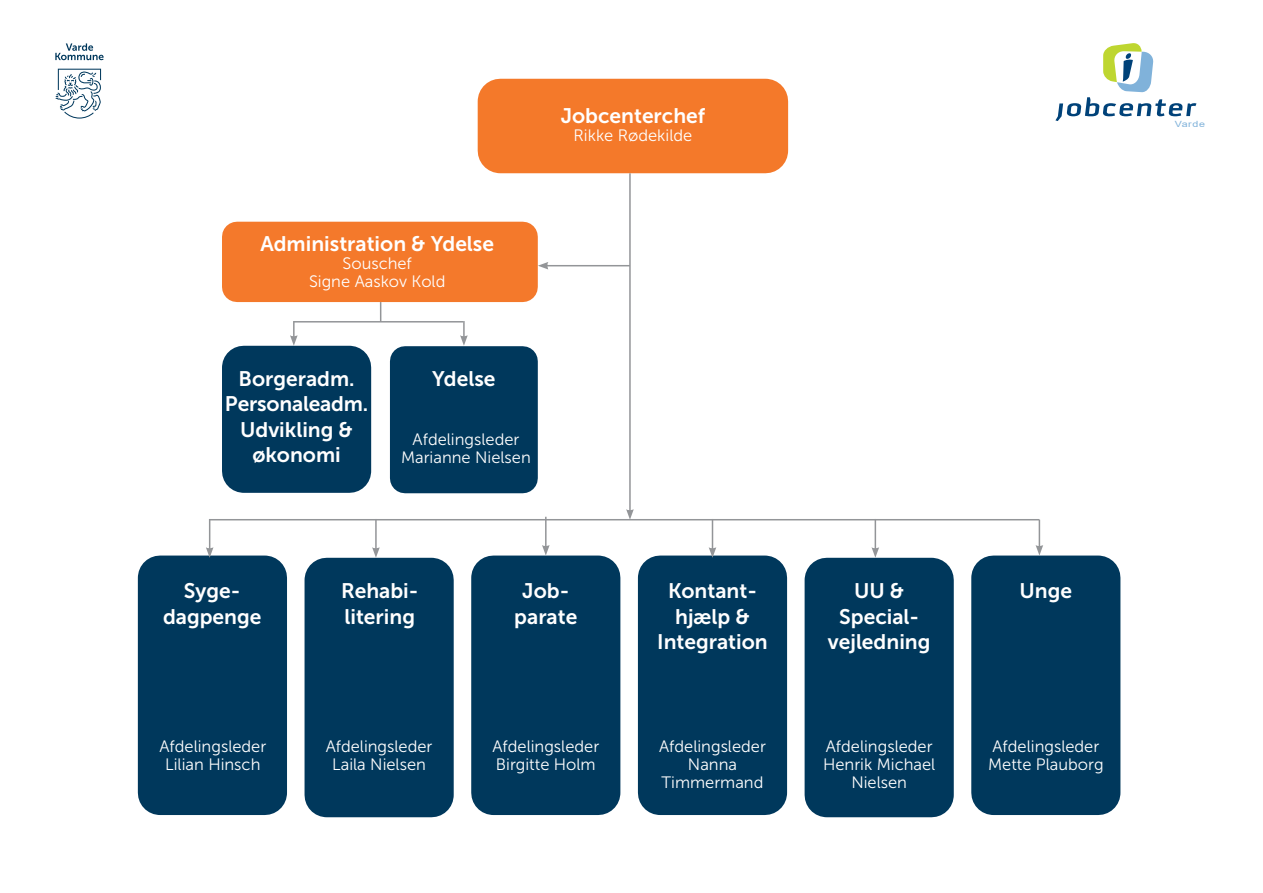
<style>
.page{position:relative;width:1263px;height:893px;background:#fff}
.page>*{position:absolute;margin:0;border:0;box-sizing:border-box;transform-origin:0 0}
.t1{font:21px/25.2px "Museo Sans 700";color:#fff;text-align:center}
.t2{font:16.5px "Museo Sans 300";color:#fff}
.t3{font:8.55px "Arial";letter-spacing:.06em;color:#80b2da;scale:1.25 1}
</style>
<div class="page">
<svg style="left:380px;top:302px;width:1px;height:19px"></svg>
<hr style="left:294px;top:321px;width:169px;height:2px;background:#939598">
<svg style="left:460px;top:321px;width:8px;height:25px"></svg>
<svg style="left:290px;top:321px;width:8px;height:25px"></svg>
<div style="left:478px;top:79px;width:310px;height:94px;background:#f4792a"></div>
<div style="left:222px;top:222px;width:316px;height:80px;background:#f4792b"></div>
<hr style="left:210px;top:519px;width:829px;height:1px;background:#939598">
<svg style="left:1035px;top:520px;width:8px;height:36px"></svg>
<div style="left:138px;top:556px;width:149px;height:259px;background:#00385c"></div>
<div style="left:305px;top:558px;width:149px;height:259px;background:#00385c"></div>
<div style="left:471px;top:556px;width:149px;height:259px;background:#00385c"></div>
<div style="left:638px;top:556px;width:149px;height:259px;background:#00385c"></div>
<div style="left:805px;top:558px;width:149px;height:259px;background:#00385c"></div>
<div style="left:971px;top:556px;width:149px;height:259px;background:#00385c"></div>
<hr style="left:875px;top:519px;width:1px;height:31px;background:#939598">
<svg style="left:871px;top:547px;width:8px;height:11px"></svg>
<hr style="left:209px;top:519px;width:1px;height:31px;background:#939598">
<svg style="left:206px;top:547px;width:7px;height:11px"></svg>
<hr style="left:375px;top:519px;width:2px;height:31px;background:#939598">
<svg style="left:372px;top:547px;width:8px;height:11px"></svg>
<hr style="left:545px;top:517px;width:1px;height:30px;background:#939598">
<svg style="left:542px;top:545px;width:8px;height:11px"></svg>
<hr style="left:712px;top:519px;width:1px;height:31px;background:#939598">
<svg style="left:709px;top:547px;width:7px;height:11px"></svg>
<hr style="left:629px;top:173px;width:2px;height:338px;background:#939598">
<svg style="left:626px;top:509px;width:8px;height:10px"></svg>
<div style="left:390px;top:346px;width:148px;height:147px;background:#00385c"></div>
<div style="left:222px;top:346px;width:149px;height:147px;background:#00385c"></div>
<hr style="left:546px;top:265px;width:84px;height:1px;background:#939598">
<svg style="left:538px;top:262px;width:10px;height:8px"></svg>
<svg style="left:1055px;top:43px;width:141px;height:78px"></svg>
<svg style="left:55px;top:43px;width:49px;height:17px"></svg>
<svg style="left:55px;top:69px;width:46px;height:50px"></svg>
<p class="t1" style="left:561px;top:103px;width:146px">Jobcenterchef</p>
<p class="t2" style="left:573px;top:126px;width:120px">Rikke Rødekilde</p>
<p class="t1" style="left:260px;top:231px;width:235px">Administration &amp; Ydelse</p>
<p class="t2" style="left:342px;top:255px;width:71px">Souschef</p>
<p class="t2" style="left:309px;top:273px;width:138px">Signe Aaskov Kold</p>
<p class="t1" style="left:239px;top:366px;width:118px">Borgeradm.</p>
<p class="t1" style="left:432px;top:366px;width:65px">Ydelse</p>
<p class="t1" style="left:225px;top:391px;width:145px">Personaleadm.<br>Udvikling &amp;</p>
<p class="t1" style="left:252px;top:442px;width:90px">økonomi</p>
<p class="t2" style="left:413px;top:431px;width:108px">Afdelingsleder</p>
<p class="t2" style="left:401px;top:449px;width:131px">Marianne Nielsen</p>
<p class="t1" style="left:184px;top:578px;width:58px">Syge-</p>
<p class="t1" style="left:163px;top:604px;width:100px">dagpenge</p>
<p class="t2" style="left:159px;top:738px;width:108px">Afdelingsleder</p>
<p class="t2" style="left:165px;top:756px;width:97px">Lilian Hinsch</p>
<p class="t1" style="left:341px;top:578px;width:79px">Rehabi-</p>
<p class="t1" style="left:344px;top:604px;width:72px">litering</p>
<p class="t2" style="left:326px;top:738px;width:108px">Afdelingsleder</p>
<p class="t2" style="left:332px;top:756px;width:95px">Laila Nielsen</p>
<p class="t1" style="left:522px;top:578px;width:49px">Job-</p>
<p class="t1" style="left:514px;top:604px;width:64px">parate</p>
<p class="t2" style="left:492px;top:738px;width:108px">Afdelingsleder</p>
<p class="t2" style="left:496px;top:756px;width:101px">Birgitte Holm</p>
<p class="t1" style="left:668px;top:578px;width:90px">Kontant-</p>
<p class="t1" style="left:675px;top:604px;width:76px">hjælp &amp;</p>
<p class="t1" style="left:657px;top:629px;width:112px">Integration</p>
<p class="t2" style="left:659px;top:738px;width:108px">Afdelingsleder</p>
<p class="t2" style="left:688px;top:756px;width:51px">Nanna</p>
<p class="t2" style="left:661px;top:774px;width:103px">Timmermand</p>
<p class="t1" style="left:854px;top:578px;width:52px">UU &amp;</p>
<p class="t1" style="left:839px;top:604px;width:81px">Special-</p>
<p class="t1" style="left:828px;top:629px;width:104px">vejledning</p>
<p class="t2" style="left:826px;top:738px;width:108px">Afdelingsleder</p>
<p class="t2" style="left:823px;top:756px;width:114px">Henrik Michael</p>
<p class="t2" style="left:851px;top:774px;width:57px">Nielsen</p>
<p class="t1" style="left:1019px;top:578px;width:54px">Unge</p>
<p class="t2" style="left:992px;top:738px;width:108px">Afdelingsleder</p>
<p class="t2" style="left:988px;top:756px;width:117px">Mette Plauborg</p>
<p class="t3" style="left:1175px;top:119px;width:26px">Varde</p>
</div>
